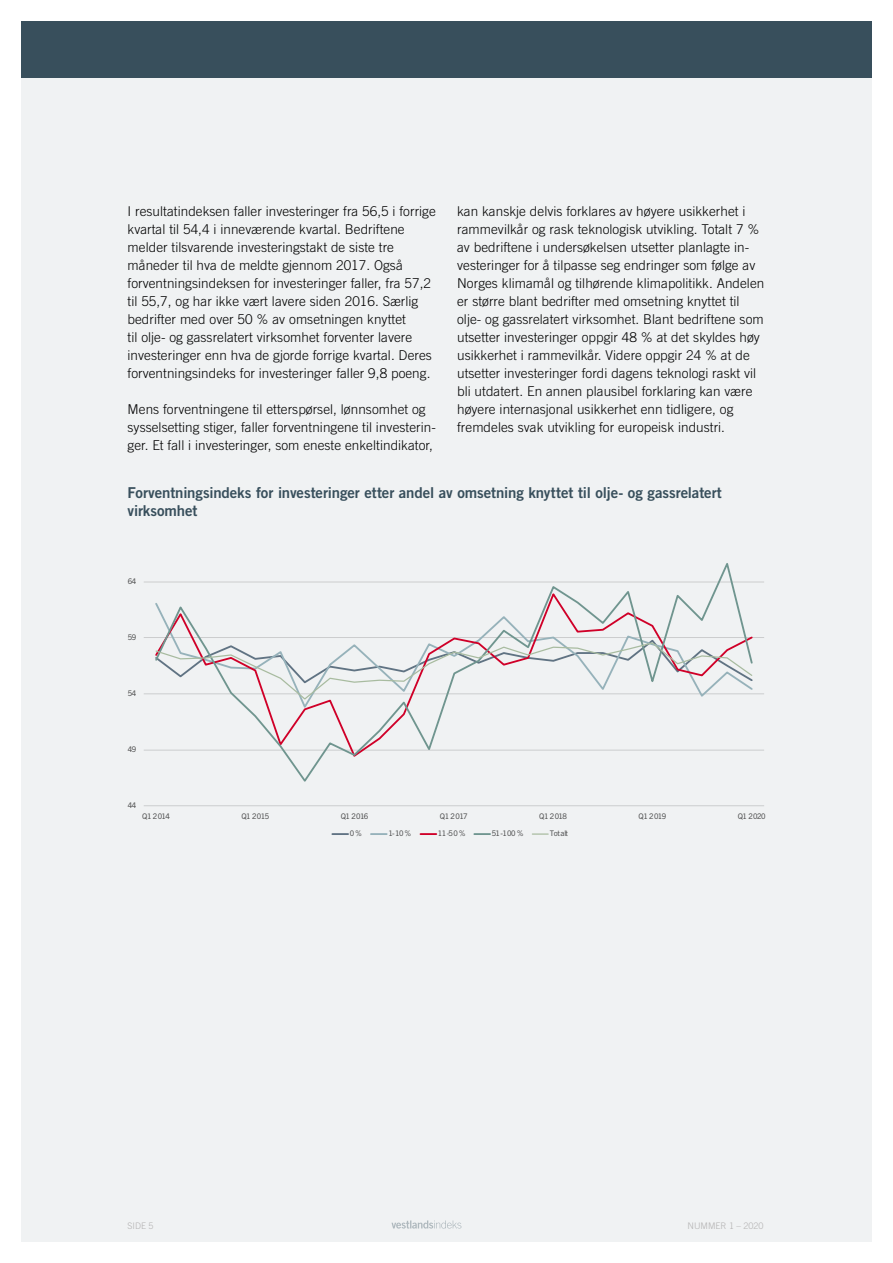
<style>
.page{position:relative;width:893px;height:1263px;background:#fff}
.page>*{position:absolute;margin:0;border:0;box-sizing:border-box;transform-origin:0 0}
.t1{font:500 20.4px "Franklin Gothic";color:#3a505d}
.t2{font:15px/18px "Trade Gothic Bold Two";letter-spacing:-.005em;color:#384f5c}
.t3{font:300 13.5px/18px "Trade Gothic";letter-spacing:.005em;color:#000}
.t4{font:300 9px "Trade Gothic";color:#b3b2b2}
.t5{font:7.8px "Trade Gothic Next LT Pro";letter-spacing:-.075em;color:#595959}
</style>
<div class="page">
<div style="left:21px;top:21px;width:851px;height:1221px;background:#f0f2f3"></div>
<div style="left:10px;top:12px;width:876px;height:68px;background:#000;opacity:.25"></div>
<div style="left:21px;top:21px;width:851px;height:56px;background:#384f5c"></div>
<hr style="left:144px;top:750px;width:620px;height:1px;background:#d9d9d9">
<hr style="left:144px;top:693px;width:620px;height:1px;background:#d9d9d9">
<hr style="left:144px;top:637px;width:620px;height:1px;background:#d9d9d9">
<hr style="left:144px;top:582px;width:620px;height:1px;background:#d9d9d9">
<hr style="left:144px;top:805px;width:620px;height:1px;background:#d9d9d9">
<svg style="left:154px;top:563px;width:600px;height:219px"></svg>
<svg style="left:154px;top:638px;width:600px;height:62px"></svg>
<svg style="left:332px;top:833px;width:16px;height:2px"></svg>
<svg style="left:371px;top:833px;width:16px;height:2px"></svg>
<svg style="left:420px;top:833px;width:16px;height:2px"></svg>
<svg style="left:474px;top:833px;width:16px;height:2px"></svg>
<svg style="left:532px;top:833px;width:16px;height:2px"></svg>
<svg style="left:391px;top:1220px;width:70px;height:8px"></svg>
<p class="t3" style="left:128px;top:202px;width:310px">I resultatindeksen faller investeringer fra 56,5 i forrige kvartal til 54,4 i inneværende kvartal. Bedriftene melder tilsvarende investeringstakt de siste tre måneder til hva de meldte gjennom 2017. Også forventningsindeksen for investeringer faller, fra 57,2 til 55,7, og har ikke vært lavere siden 2016. Særlig bedrifter med over 50 % av omsetningen knyttet<br>til olje- og gassrelatert virksomhet forventer lavere investeringer enn hva de gjorde forrige kvartal. Deres forventningsindeks for investeringer faller 9,8 poeng.</p>
<p class="t3" style="left:128px;top:400px;width:310px">Mens forventningene til etterspørsel, lønnsomhet og sysselsetting stiger, faller forventningene til investerin&shy;ger. Et fall i investeringer, som eneste enkeltindikator,</p>
<p class="t3" style="left:457px;top:202px;width:309px">kan kanskje delvis forklares av høyere usikkerhet i rammevilkår og rask teknologisk utvikling. Totalt 7 % av bedriftene i undersøkelsen utsetter planlagte in&shy;vesteringer for å tilpasse seg endringer som følge av Norges klimamål og tilhørende klimapolitikk. Andelen er større blant bedrifter med omsetning knyttet til olje- og gassrelatert virksomhet. Blant bedriftene som utsetter investeringer oppgir 48 % at det skyldes høy usikkerhet i rammevilkår. Videre oppgir 24 % at de utsetter investeringer fordi dagens teknologi raskt vil bli utdatert. En annen plausibel forklaring kan være høyere internasjonal usikkerhet enn tidligere, og fremdeles svak utvikling for europeisk industri.</p>
<h1 class="t1" style="left:231px;top:472px;width:446px">Forventningsindeks for investeringer etter andel av</h1>
<p class="t2" style="left:128px;top:484px;width:596px">Forventningsindeks for investeringer etter andel av omsetning knyttet til olje- og gassrelatert virksomhet</p>
<p class="t5" style="left:128px;top:576px;width:10px">64</p>
<p class="t5" style="left:128px;top:632px;width:10px">59</p>
<p class="t5" style="left:128px;top:688px;width:10px">54</p>
<p class="t5" style="left:128px;top:744px;width:10px">49</p>
<p class="t5" style="left:128px;top:800px;width:10px">44</p>
<p class="t5" style="left:142px;top:810px;width:29px">Q1 2014</p>
<p class="t5" style="left:241px;top:810px;width:29px">Q1 2015</p>
<p class="t5" style="left:341px;top:810px;width:29px">Q1 2016</p>
<p class="t5" style="left:440px;top:810px;width:29px">Q1 2017</p>
<p class="t5" style="left:539px;top:810px;width:29px">Q1 2018</p>
<p class="t5" style="left:638px;top:810px;width:29px">Q1 2019</p>
<p class="t5" style="left:738px;top:810px;width:29px">Q1 2020</p>
<p class="t5" style="left:350px;top:828px;width:14px">0 %</p>
<p class="t5" style="left:388px;top:828px;width:24px">1-10 %</p>
<p class="t5" style="left:438px;top:828px;width:29px">11-50 %</p>
<p class="t5" style="left:492px;top:828px;width:33px">51-100 %</p>
<p class="t5" style="left:550px;top:828px;width:20px">Totalt</p>
<p class="t4" style="left:128px;top:1220px;width:28px">SIDE 5</p>
<p class="t4" style="left:688px;top:1220px;width:78px">NUMMER 1 – 2020</p>
</div>
